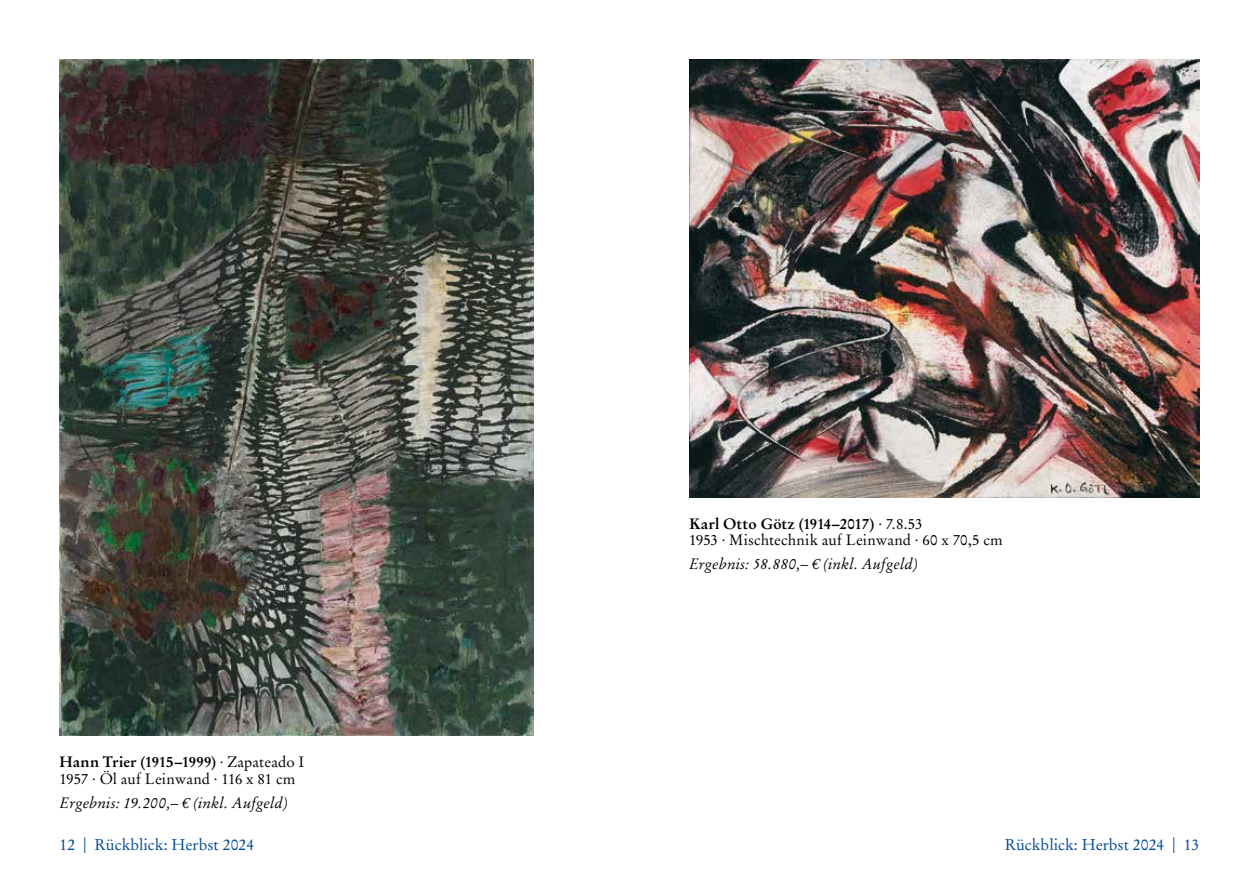
<style>
.page{position:relative;width:1259px;height:893px;background:#fff}
.page>*{position:absolute;margin:0;border:0;box-sizing:border-box;transform-origin:0 0}
.t1{font:15.75px "Stempel Garamond LT Std";color:#034a94}
.t2{font:15px/16.5px "Stempel Garamond LT Std";letter-spacing:.005em;color:#000}
.t3{font:italic 15px "Stempel Garamond LT Std";letter-spacing:.005em;color:#000}
.s1{font-weight:700}
</style>
<div class="page">
<img style="left:60px;top:60px;width:474px;height:676px">
<img style="left:689px;top:60px;width:510px;height:437px">
<p class="t2" style="left:60px;top:754px;width:246px"><span class="s1">Hann Trier (1915–1999)</span> · Zapateado I<br>1957 · Öl auf Leinwand · 116 x 81 cm</p>
<p class="t3" style="left:60px;top:793px;width:230px">Ergebnis: 19.200,– € (inkl. Aufgeld)</p>
<p class="t1" style="left:60px;top:836px;width:196px">12 | Rückblick: Herbst 2024</p>
<p class="t2" style="left:689px;top:515px;width:315px"><span class="s1">Karl Otto Götz (1914–2017)</span> · 7.8.53<br>1953 · Mischtechnik auf Leinwand · 60 x 70,5 cm</p>
<p class="t3" style="left:689px;top:555px;width:230px">Ergebnis: 58.880,– € (inkl. Aufgeld)</p>
<p class="t1" style="left:1004px;top:836px;width:196px">Rückblick: Herbst 2024 | 13</p>
</div>
